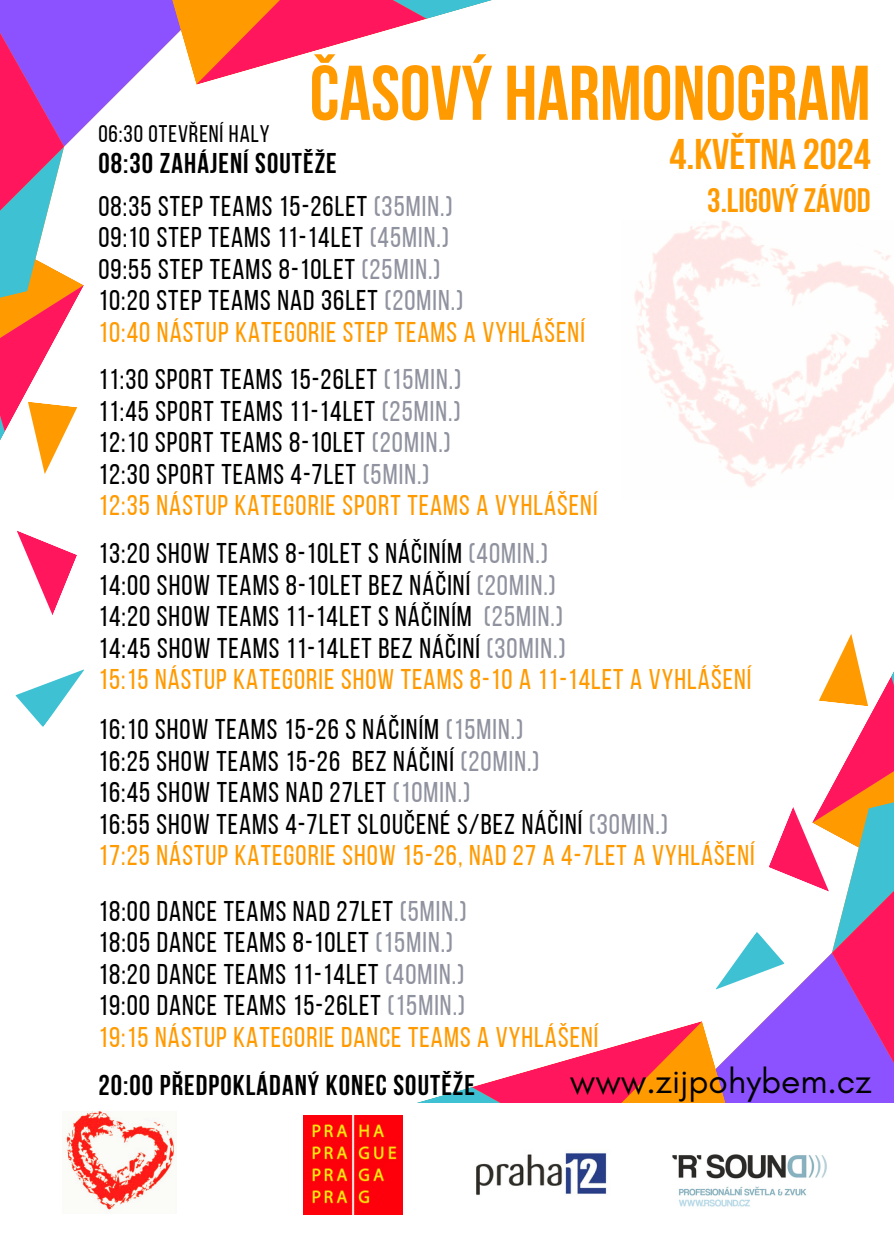
<style>
.page{position:relative;width:894px;height:1233px;background:#fff}
.page>*{position:absolute;margin:0;border:0;box-sizing:border-box;transform-origin:0 0}
.t1{font:700 77.25px "Bebas Neue";color:#ff9a00}
.t2{font:700 42.75px "Bebas Neue";color:#ff9a00}
.t3{font:35.4px "Glacial Indifference";color:#000}
.t4{font:700 33.75px "Bebas Neue";color:#ff9a00}
.t5{font:28.5px "Bebas Neue";letter-spacing:.04em;color:#000}
.t6{font:28.5px "Bebas Neue";letter-spacing:.04em;color:#ff9a00}
.t7{font:700 28.5px "Bebas Neue";letter-spacing:.04em;color:#000}
.t8{font:24px "Bebas Neue";letter-spacing:.04em;color:#000}
.s1{color:#90939f}
</style>
<div class="page">
<svg style="left:15px;top:669px;width:69px;height:58px"></svg>
<svg style="left:0;top:0;width:492px;height:474px"></svg>
<svg style="left:17px;top:531px;width:60px;height:84px"></svg>
<svg style="left:417px;top:634px;width:476px;height:469px"></svg>
<img style="left:476px;top:1153px;width:131px;height:42px">
<img style="left:672px;top:1154px;width:155px;height:53px">
<img style="left:303px;top:1116px;width:99px;height:99px">
<img style="left:65px;top:1112px;width:111px;height:99px">
<img style="left:634px;top:221px;width:259px;height:267px">
<p class="t1" style="left:309px;top:62px;width:562px">ČASOVÝ HARMONOGRAM</p>
<p class="t8" style="left:98px;top:124px;width:172px">06:30 OTEVŘENÍ HALY</p>
<p class="t7" style="left:98px;top:151px;width:240px">08:30 ZAHÁJENÍ SOUTĚŽE</p>
<h3 class="t2" style="left:669px;top:137px;width:202px">4.KVĚTNA 2024</h3>
<p class="t5" style="left:98px;top:194px;width:355px">08:35 STEP TEAMS 15-26LET <span class="s1">(35MIN.)</span></p>
<p class="t5" style="left:98px;top:226px;width:352px">09:10 STEP TEAMS 11-14LET <span class="s1">(45MIN.)</span></p>
<p class="t5" style="left:98px;top:257px;width:343px">09:55 STEP TEAMS 8-10LET <span class="s1">(25MIN.)</span></p>
<p class="t5" style="left:98px;top:289px;width:366px">10:20 STEP TEAMS NAD 36LET <span class="s1">(20MIN.)</span></p>
<p class="t6" style="left:98px;top:320px;width:488px">10:40 NÁSTUP KATEGORIE STEP TEAMS A VYHLÁŠENÍ</p>
<p class="t5" style="left:98px;top:368px;width:364px">11:30 SPORT TEAMS 15-26LET <span class="s1">(15MIN.)</span></p>
<p class="t5" style="left:98px;top:399px;width:363px">11:45 SPORT TEAMS 11-14LET <span class="s1">(25MIN.)</span></p>
<p class="t5" style="left:98px;top:431px;width:354px">12:10 SPORT TEAMS 8-10LET <span class="s1">(20MIN.)</span></p>
<p class="t5" style="left:98px;top:462px;width:332px">12:30 SPORT TEAMS 4-7LET <span class="s1">(5MIN.)</span></p>
<p class="t6" style="left:98px;top:494px;width:500px">12:35 NÁSTUP KATEGORIE SPORT TEAMS A VYHLÁŠENÍ</p>
<p class="t4" style="left:707px;top:187px;width:165px">3.LIGOVÝZÁVOD</p>
<p class="t5" style="left:98px;top:542px;width:451px">13:20 SHOW TEAMS 8-10LET S NÁČINÍM <span class="s1">(40MIN.)</span></p>
<p class="t5" style="left:98px;top:573px;width:459px">14:00 SHOW TEAMS 8-10LET BEZ NÁČINÍ <span class="s1">(20MIN.)</span></p>
<p class="t5" style="left:98px;top:605px;width:466px">14:20 SHOW TEAMS 11-14LET S NÁČINÍM <span class="s1">(25MIN.)</span></p>
<p class="t5" style="left:98px;top:636px;width:468px">14:45 SHOW TEAMS 11-14LET BEZ NÁČINÍ <span class="s1">(30MIN.)</span></p>
<p class="t6" style="left:98px;top:668px;width:654px">15:15 NÁSTUP KATEGORIE SHOW TEAMS 8-10 A 11-14LET A VYHLÁŠENÍ</p>
<p class="t5" style="left:98px;top:718px;width:426px">16:10 SHOW TEAMS 15-26 S NÁČINÍM <span class="s1">(15MIN.)</span></p>
<p class="t5" style="left:98px;top:750px;width:442px">16:25 SHOW TEAMS 15-26 BEZ NÁČINÍ <span class="s1">(20MIN.)</span></p>
<p class="t5" style="left:98px;top:781px;width:373px">16:45 SHOW TEAMS NAD 27LET <span class="s1">(10MIN.)</span></p>
<p class="t5" style="left:98px;top:813px;width:570px">16:55 SHOW TEAMS 4-7LET SLOUČENÉ S/BEZ NÁČINÍ <span class="s1">(30MIN.)</span></p>
<p class="t6" style="left:98px;top:844px;width:657px">17:25 NÁSTUP KATEGORIE SHOW 15-26, NAD 27 A 4-7LET A VYHLÁŠENÍ</p>
<p class="t5" style="left:98px;top:899px;width:369px">18:00 DANCE TEAMS NAD 27LET <span class="s1">(5MIN.)</span></p>
<p class="t5" style="left:98px;top:931px;width:356px">18:05 DANCE TEAMS 8-10LET <span class="s1">(15MIN.)</span></p>
<p class="t5" style="left:98px;top:962px;width:367px">18:20 DANCE TEAMS 11-14LET <span class="s1">(40MIN.)</span></p>
<p class="t5" style="left:98px;top:994px;width:368px">19:00 DANCE TEAMS 15-26LET <span class="s1">(15MIN.)</span></p>
<p class="t6" style="left:98px;top:1025px;width:501px">19:15 NÁSTUP KATEGORIE DANCE TEAMS A VYHLÁŠENÍ</p>
<p class="t7" style="left:98px;top:1074px;width:378px">20:00 PŘEDPOKLÁDANÝ KONEC SOUTĚŽE</p>
<h2 class="t3" style="left:569px;top:1059px;width:303px">www.zijpohybem.cz</h2>
</div>
